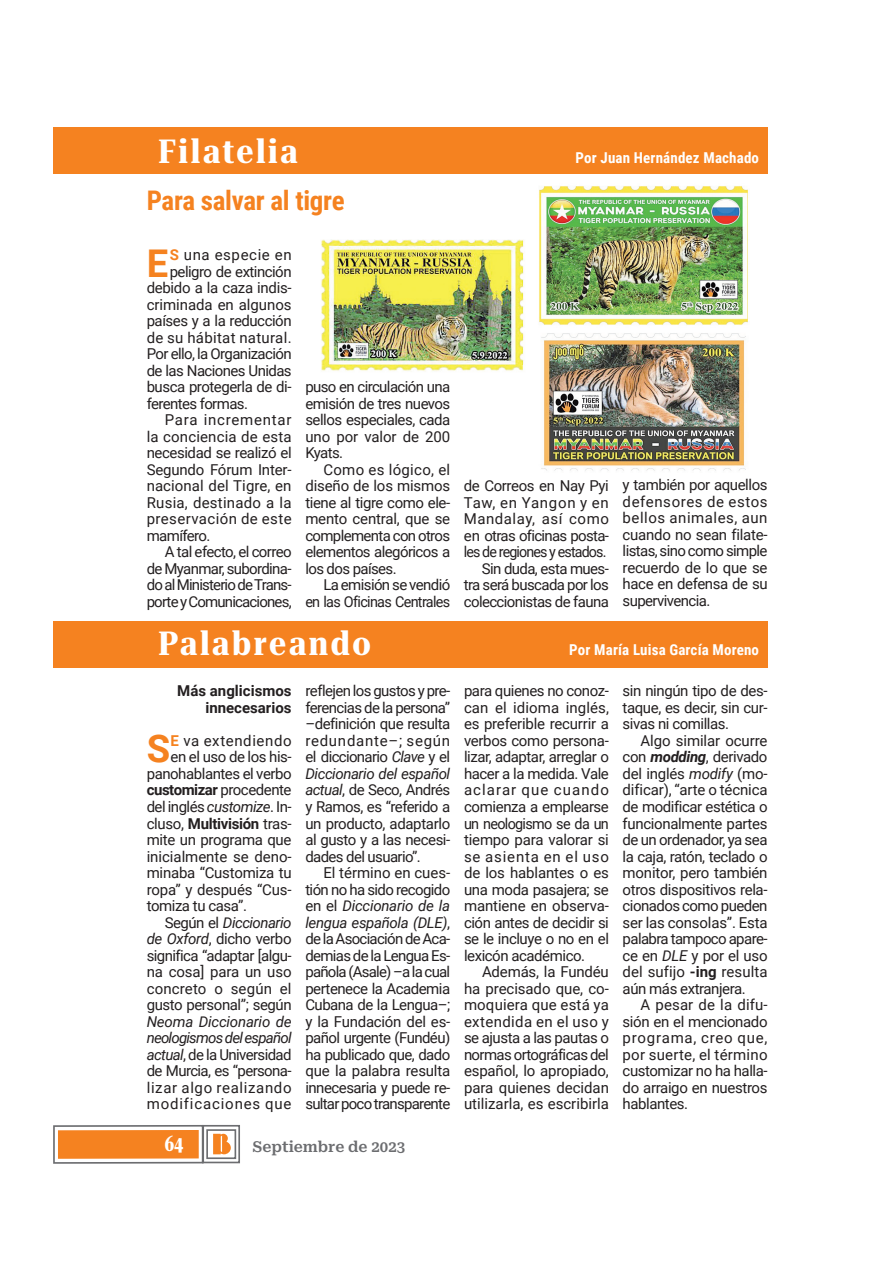
<style>
.page{position:relative;width:893px;height:1276px;background:#fff}
.page>*{position:absolute;margin:0;border:0;box-sizing:border-box;transform-origin:0 0}
.t1{font:700 38.25px "Roboto";color:#f58220}
.t2{font:700 33px "Roboto Serif 120 pt Condensed";letter-spacing:.08em;color:#fff}
.t3{font:700 27px "Roboto Condensed";letter-spacing:-.01em;color:#f58220}
.t4{font:700 ultra-condensed 21px "Roboto Serif 120 pt";color:#fff}
.t5{font:15px/16.5px "Roboto";letter-spacing:-.03em;color:#231f20;text-align:justify}
.t6{font:700 15px "Roboto Condensed";letter-spacing:.01em;color:#fff}
.t7{font:15px "Roboto";letter-spacing:-.055em;color:#231f20}
.t8{font:15px "Roboto";letter-spacing:-.005em;color:#231f20}
.t9{font:15px "Roboto";letter-spacing:.01em;color:#231f20}
.t10{font:15px "Roboto";letter-spacing:-.01em;color:#231f20}
.t11{font:15px "Roboto";letter-spacing:.04em;color:#231f20}
.t12{font:700 15px/16.5px "Roboto";color:#231f20;text-align:right}
.t13{font:700 15px "Roboto";letter-spacing:-.03em;color:#231f20}
.t14{font:15px "Roboto";letter-spacing:.02em;color:#231f20}
.t15{font:15px "Roboto";letter-spacing:.005em;color:#231f20}
.t16{font:15px "Roboto";letter-spacing:.015em;color:#231f20}
.t17{font:15px "Roboto";letter-spacing:.025em;color:#231f20}
.t18{font:italic 15px "Roboto";letter-spacing:-.035em;color:#231f20}
.t19{font:600 15px "Roboto Serif";color:#6c6d70}
.t20{font:15px "Roboto";letter-spacing:.05em;color:#231f20}
.s1{font-weight:700;color:#f58220}
.s2{font-weight:400}
.s3{font-style:italic}
.s4{font-weight:700}
.s5{font-style:normal}
.s6{font-weight:700;font-style:italic}
</style>
<div class="page">
<svg style="left:53px;top:1124px;width:187px;height:40px"></svg>
<div style="left:58px;top:1130px;width:141px;height:28px;background:#f58220"></div>
<div style="left:53px;top:128px;width:714px;height:46px;background:#f58220"></div>
<div style="left:53px;top:621px;width:714px;height:47px;background:#f58220"></div>
<img style="left:541px;top:333px;width:205px;height:138px">
<img style="left:539px;top:186px;width:209px;height:139px">
<img style="left:321px;top:239px;width:203px;height:133px">
<h2 class="t2" style="left:158px;top:133px;width:141px">Filatelia</h2>
<h3 class="t3" style="left:147px;top:185px;width:199px">Para salvar al tigre</h3>
<h1 class="t1" style="left:147px;top:241px;width:23px">E</h1>
<p class="t11" style="left:170px;top:246px;width:123px"><span class="s1">S</span> una especie en</p>
<p class="t5" style="left:170px;top:263px;width:123px">peligro de extinción</p>
<p class="t5" style="left:147px;top:280px;width:146px">debido a la caza indis-</p>
<p class="t8" style="left:147px;top:296px;width:146px">criminada en algunos</p>
<p class="t5" style="left:147px;top:313px;width:146px">países y a la reducción</p>
<p class="t14" style="left:147px;top:329px;width:146px">de su hábitat natural.</p>
<p class="t5" style="left:147px;top:346px;width:146px">Por ello, la Organización</p>
<p class="t5" style="left:147px;top:362px;width:146px">de las Naciones Unidas</p>
<p class="t5" style="left:147px;top:379px;width:146px">busca protegerla de di-</p>
<p class="t5" style="left:147px;top:395px;width:103px">ferentes formas.</p>
<p class="t20" style="left:165px;top:411px;width:128px">Para incrementar</p>
<p class="t9" style="left:147px;top:428px;width:146px">la conciencia de esta</p>
<p class="t5" style="left:147px;top:445px;width:146px">necesidad se realizó el</p>
<p class="t10" style="left:147px;top:461px;width:146px">Segundo Fórum Inter-</p>
<p class="t15" style="left:147px;top:477px;width:146px">nacional del Tigre, en</p>
<p class="t16" style="left:147px;top:494px;width:146px">Rusia, destinado a la</p>
<p class="t17" style="left:147px;top:510px;width:146px">preservación de este</p>
<p class="t5" style="left:147px;top:527px;width:65px">mamífero.</p>
<p class="t5" style="left:165px;top:544px;width:128px">A tal efecto, el correo</p>
<p class="t5" style="left:147px;top:560px;width:146px">de Myanmar, subordina-</p>
<p class="t7" style="left:147px;top:576px;width:146px">do al Ministerio de Trans-</p>
<p class="t7" style="left:147px;top:593px;width:146px">porte y Comunicaciones,</p>
<p class="t5" style="left:305px;top:379px;width:146px">puso en circulación una emisión de tres nuevos sellos especiales, cada uno por valor de 200<br>Kyats.</p>
<p class="t5" style="left:305px;top:461px;width:146px;text-indent:18px">Como es lógico, el diseño de los mismos tiene al tigre como ele&shy;mento central, que se complementa con otros elementos alegóricos a los dos países.</p>
<p class="t5" style="left:305px;top:577px;width:146px;text-align:right">La emisión se vendió en las Oficinas Centrales</p>
<h2 class="t2" style="left:158px;top:624px;width:214px">Palabreando</h2>
<p class="t12" style="left:177px;top:683px;width:116px">Más anglicismos innecesarios</p>
<h1 class="t1" style="left:147px;top:727px;width:25px">S</h1>
<p class="t11" style="left:171px;top:732px;width:123px"><span class="s1">E</span> va extendiendo</p>
<p class="t5" style="left:171px;top:749px;width:123px">en el uso de los his-</p>
<p class="t5" style="left:147px;top:765px;width:146px">panohablantes el verbo</p>
<p class="t13" style="left:147px;top:781px;width:146px">customizar <span class="s2">procedente</span></p>
<p class="t5" style="left:147px;top:798px;width:146px">del inglés <span class="s3">customize</span>. In-</p>
<p class="t5" style="left:147px;top:815px;width:146px">cluso, <span class="s4">Multivisión</span> tras-</p>
<p class="t5" style="left:147px;top:831px;width:146px">mite un programa que</p>
<p class="t8" style="left:147px;top:847px;width:146px">inicialmente se deno-</p>
<p class="t5" style="left:147px;top:864px;width:146px">minaba “Customiza tu</p>
<p class="t5" style="left:147px;top:881px;width:146px">ropa” y después “Cus-</p>
<p class="t5" style="left:147px;top:897px;width:102px">tomiza tu casa”.</p>
<p class="t18" style="left:165px;top:913px;width:128px"><span class="s5">Según el</span> Diccionario</p>
<p class="t5" style="left:147px;top:930px;width:146px"><span class="s3">de Oxford</span>, dicho verbo</p>
<p class="t5" style="left:147px;top:947px;width:146px">significa “adaptar [algu-</p>
<p class="t10" style="left:147px;top:963px;width:146px">na cosa] para un uso</p>
<p class="t9" style="left:147px;top:979px;width:146px">concreto o según el</p>
<p class="t5" style="left:147px;top:996px;width:146px">gusto personal”; según</p>
<p class="t5" style="left:147px;top:1013px;width:146px"><span class="s3">Neoma Diccionario de neologismos del español actual</span>, de la Universidad de Murcia, es “persona&shy;lizar algo realizando modificaciones que</p>
<p class="t5" style="left:305px;top:683px;width:146px">reflejen los gustos y pre&shy;ferencias de la persona” –definición que resulta redundante–; según el diccionario <span class="s3">Clave</span> y el <span class="s3">Diccionario del español actual</span>, de Seco, Andrés y Ramos, es “referido a un producto, adaptarlo al gusto y a las necesi&shy;dades del usuario”.</p>
<p class="t5" style="left:305px;top:864px;width:146px;text-indent:18px">El término en cues&shy;tión no ha sido recogido en el <span class="s3">Diccionario de la lengua española (DLE)</span>, de la Asociación de Aca&shy;demias de la Lengua Es&shy;pañola (Asale) –a la cual pertenece la Academia Cubana de la Lengua–; y la Fundación del es&shy;pañol urgente (Fundéu) ha publicado que, dado que la palabra resulta innecesaria y puede re&shy;sultar poco transparente</p>
<h3 class="t4" style="left:165px;top:1131px;width:20px">64</h3>
<p class="t19" style="left:252px;top:1138px;width:154px">Septiembre de 2023</p>
<p class="t6" style="left:576px;top:149px;width:185px">Por Juan Hernández Machado</p>
<p class="t5" style="left:464px;top:478px;width:147px;text-align:right">de Correos en Nay Pyi<br>Taw, en Yangon y en<br>Mandalay, así como en otras oficinas posta&shy;les de regiones y estados.<br>Sin duda, esta mues&shy;tra será buscada por los coleccionistas de fauna</p>
<p class="t5" style="left:623px;top:477px;width:146px">y también por aquellos defensores de estos bellos animales, aun cuando no sean filate&shy;listas, sino como simple recuerdo de lo que se hace en defensa de su supervivencia.</p>
<p class="t6" style="left:569px;top:641px;width:191px">Por María Luisa García Moreno</p>
<p class="t5" style="left:464px;top:683px;width:146px">para quienes no conoz&shy;can el idioma inglés, es preferible recurrir a verbos como persona&shy;lizar, adaptar, arreglar o hacer a la medida. Vale aclarar que cuando comienza a emplearse un neologismo se da un tiempo para valorar si se asienta en el uso de los hablantes o es una moda pasajera; se mantiene en observa&shy;ción antes de decidir si se le incluye o no en el lexicón académico.</p>
<p class="t5" style="left:464px;top:963px;width:146px;text-indent:18px">Además, la Fundéu ha precisado que, co&shy;moquiera que está ya extendida en el uso y se ajusta a las pautas o normas ortográficas del español, lo apropiado, para quienes decidan utilizarla, es escribirla</p>
<p class="t5" style="left:623px;top:683px;width:146px">sin ningún tipo de des&shy;taque, es decir, sin cur&shy;sivas ni comillas.</p>
<p class="t5" style="left:623px;top:732px;width:146px;text-indent:18px">Algo similar ocurre con <span class="s6">modding</span>, derivado del inglés <span class="s3">modify</span> (mo&shy;dificar), “arte o técnica de modificar estética o funcionalmente partes de un ordenador, ya sea la caja, ratón, teclado o monitor, pero también otros dispositivos rela&shy;cionados como pueden ser las consolas”. Esta palabra tampoco apare&shy;ce en <span class="s3">DLE</span> y por el uso del sufijo <span class="s4">-ing</span> resulta aún más extranjera.</p>
<p class="t5" style="left:623px;top:996px;width:146px;text-indent:18px">A pesar de la difu&shy;sión en el mencionado programa, creo que, por suerte, el término customizar no ha halla&shy;do arraigo en nuestros hablantes.</p>
</div>
